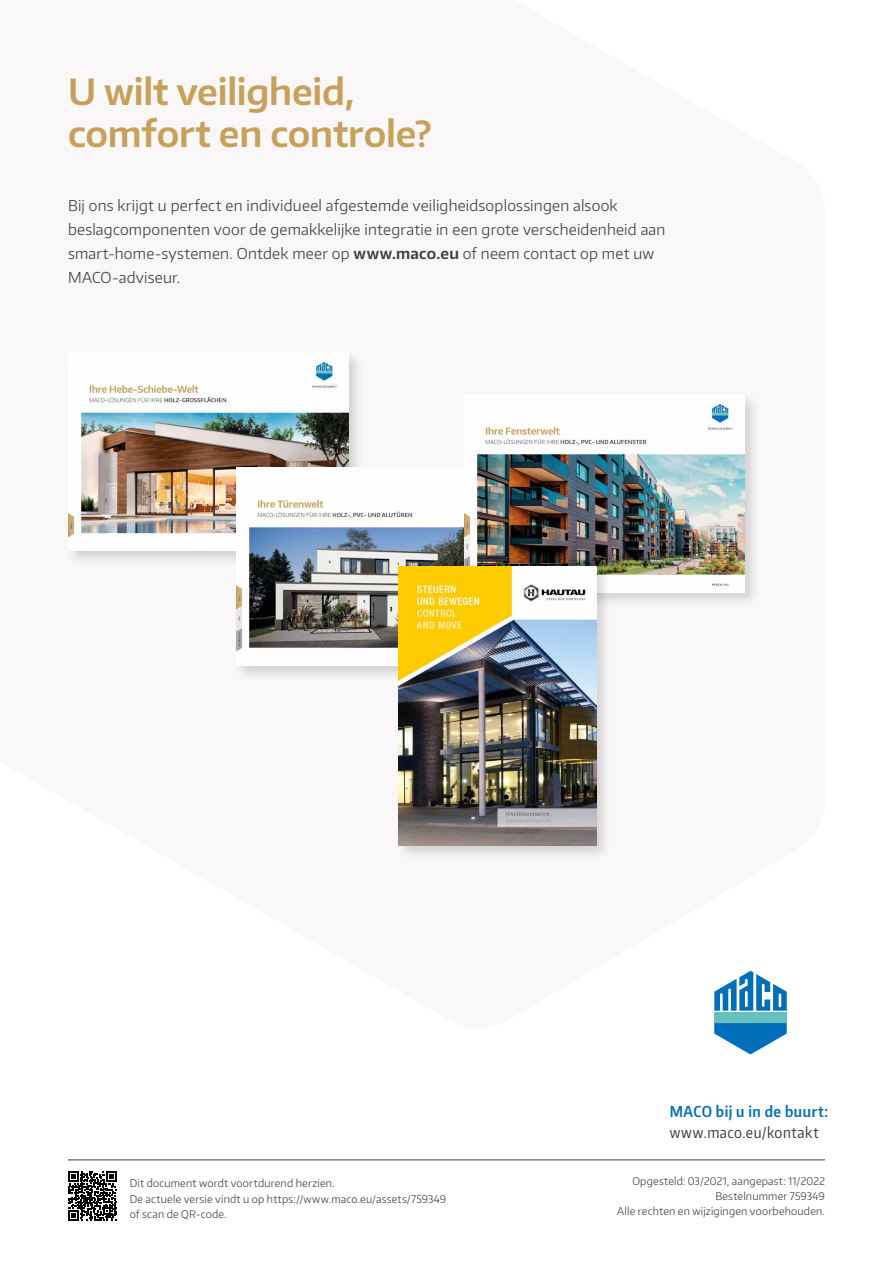
<style>
.page{position:relative;width:893px;height:1263px;background:#fff}
.page>*{position:absolute;margin:0;border:0;box-sizing:border-box;transform-origin:0 0}
.t1{font:600 36px/42px "Encode Sans Normal";letter-spacing:-.005em;color:#c7a05a}
.t2{font:300 15px/24px "Encode Sans Normal";letter-spacing:.015em;color:#3c3c3b}
.t3{font:15px "Encode Sans Condensed";letter-spacing:.035em;color:#3c3c3b}
.t4{font:600 15px "Encode Sans Condensed";letter-spacing:.035em;color:#006fb9}
.t5{font:300 10.5px/15px "Encode Sans Normal";letter-spacing:.02em;color:#3c3c3b;text-align:right}
.s1{font-weight:600}
</style>
<div class="page">
<svg style="left:714px;top:970px;width:73px;height:85px"></svg>
<hr style="left:68px;top:1159px;width:757px;height:1px;background:#3c3c3b">
<svg style="left:68px;top:1171px;width:49px;height:49px"></svg>
<div style="left:64px;top:349px;width:301px;height:218px;background:#000;opacity:.15"></div>
<img style="left:68px;top:353px;width:280px;height:198px">
<div style="left:232px;top:464px;width:301px;height:218px;background:#000;opacity:.15"></div>
<img style="left:236px;top:468px;width:225px;height:198px">
<div style="left:461px;top:391px;width:300px;height:217px;background:#000;opacity:.15"></div>
<img style="left:465px;top:394px;width:280px;height:198px">
<div style="left:395px;top:562px;width:218px;height:300px;background:#000;opacity:.15"></div>
<img style="left:399px;top:566px;width:197px;height:280px">
<h1 class="t1" style="left:68px;top:70px;width:365px">U wilt veiligheid, comfort en controle?</h1>
<p class="t2" style="left:68px;top:193px;width:599px">Bij ons krijgt u perfect en individueel afgestemde veiligheidsoplossingen alsook beslagcomponenten voor de gemakkelijke integratie in een grote verscheidenheid aan smart-home-systemen. Ontdek meer op <span class="s1">www.maco.eu</span> of neem contact op met uw MACO-adviseur.</p>
<p class="t5" style="left:130px;top:1176px;width:318px;text-align:left">Dit document wordt voortdurend herzien.<br>De actuele versie vindt u op https://www.maco.eu/assets/759349 of scan de QR-code.</p>
<p class="t4" style="left:670px;top:1101px;width:160px">MACO bij u in de buurt:</p>
<p class="t3" style="left:670px;top:1122px;width:150px">www.maco.eu/kontakt</p>
<p class="t5" style="left:617px;top:1173px;width:209px">Opgesteld: 03/2021, aangepast: 11/2022<br>Bestelnummer 759349<br>Alle rechten en wijzigingen voorbehouden.</p>
</div>
